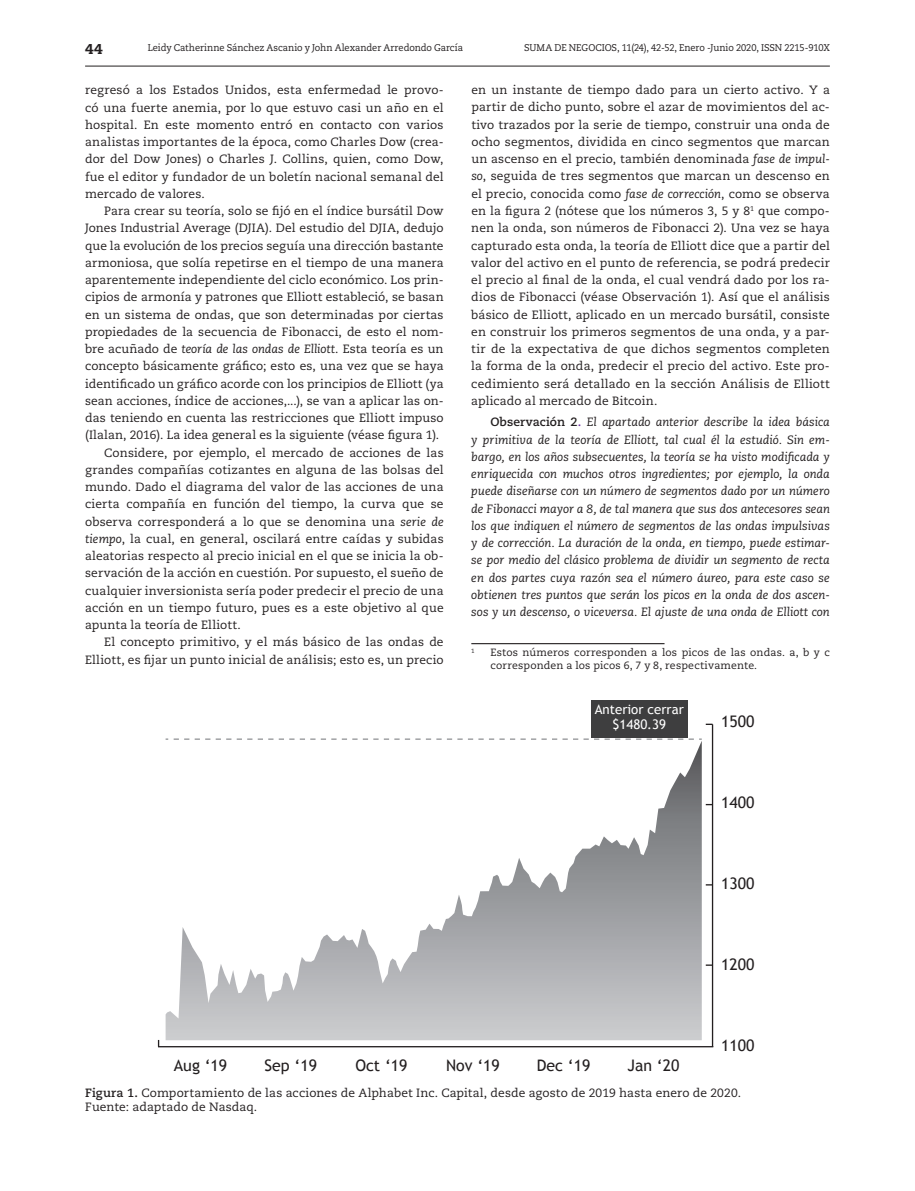
<style>
.page{position:relative;width:915px;height:1191px;background:#fff}
.page>*{position:absolute;margin:0;border:0;box-sizing:border-box;transform-origin:0 0}
.t1{font:15.9px "Trebuchet MS";color:#231f20}
.t2{font:800 14.25px "Caecilia LT Std";color:#231f20}
.t3{font:13.2px/15.9px "Trebuchet MS";color:#fff;text-align:center}
.t4{font:12px/17.2px "Caecilia LT Std";letter-spacing:.01em;color:#231f20;text-align:justify}
.t5{font:italic 12px/17.2px "Caecilia LT Std";color:#231f20;text-align:justify}
.t6{font:10.5px/12.6px "Caecilia LT Std";letter-spacing:.015em;color:#231f20}
.t7{font:9.75px "Caecilia LT Std";letter-spacing:-.01em;color:#231f20;scale:.95 1}
.t8{font:6.15px "Caecilia LT Std";color:#231f20}
.s1{font-style:italic}
.s2{font-weight:700;font-style:normal}
.s3{font-weight:700;font-style:normal;color:#7030a0}
.s4{font-weight:700}
</style>
<div class="page">
<hr style="left:85px;top:66px;width:744px;height:1px;background:#231f20">
<hr style="left:471px;top:643px;width:193px;height:1px;background:#231f20">
<hr style="left:158px;top:1046px;width:555px;height:1px;background:#231f20">
<hr style="left:711px;top:724px;width:2px;height:323px;background:#231f20">
<svg style="left:705px;top:723px;width:7px;height:2px"></svg>
<svg style="left:165px;top:738px;width:528px;height:2px"></svg>
<svg style="left:165px;top:743px;width:536px;height:297px"></svg>
<div style="left:591px;top:700px;width:96px;height:37px;background:#3e3e3f"></div>
<p class="t2" style="left:85px;top:41px;width:19px">44</p>
<p class="t7" style="left:148px;top:42px;width:333px">Leidy Catherinne Sánchez Ascanio y John Alexander Arredondo García</p>
<p class="t7" style="left:524px;top:42px;width:323px">SUMA DE NEGOCIOS, 11(24), 42-52, Enero -Junio 2020, ISSN 2215-910X</p>
<p class="t4" style="left:85px;top:82px;width:360px">regresó a los Estados Unidos, esta enfermedad le provo&shy;có una fuerte anemia, por lo que estuvo casi un año en el hospital. En este momento entró en contacto con varios analistas importantes de la época, como Charles Dow (crea&shy;dor del Dow Jones) o Charles J. Collins, quien, como Dow, fue el editor y fundador de un boletín nacional semanal del mercado de valores.</p>
<p class="t4" style="left:104px;top:202px;width:341px">Para crear su teoría, solo se fijó en el índice bursátil Dow</p>
<p class="t4" style="left:85px;top:220px;width:360px">Jones Industrial Average (DJIA). Del estudio del DJIA, dedujo</p>
<p class="t4" style="left:85px;top:237px;width:360px">que la evolución de los precios seguía una dirección bastante</p>
<p class="t4" style="left:85px;top:254px;width:360px">armoniosa, que solía repetirse en el tiempo de una manera</p>
<p class="t4" style="left:85px;top:271px;width:360px">aparentemente independiente del ciclo económico. Los prin-</p>
<p class="t4" style="left:85px;top:289px;width:360px">cipios de armonía y patrones que Elliott estableció, se basan</p>
<p class="t4" style="left:85px;top:306px;width:360px">en un sistema de ondas, que son determinadas por ciertas</p>
<p class="t4" style="left:85px;top:323px;width:360px">propiedades de la secuencia de Fibonacci, de esto el nom-</p>
<p class="t4" style="left:85px;top:340px;width:360px">bre acuñado de <span class="s1">teoría de las ondas de Elliott</span>. Esta teoría es un</p>
<p class="t4" style="left:85px;top:358px;width:360px">concepto básicamente gráfico; esto es, una vez que se haya</p>
<p class="t4" style="left:85px;top:375px;width:360px">identificado un gráfico acorde con los principios de Elliott (ya</p>
<p class="t4" style="left:85px;top:392px;width:360px">sean acciones, índice de acciones,...), se van a aplicar las on-</p>
<p class="t4" style="left:85px;top:409px;width:360px">das teniendo en cuenta las restricciones que Elliott impuso</p>
<p class="t4" style="left:85px;top:427px;width:355px">(Ilalan, 2016). La idea general es la siguiente (véase figura 1).</p>
<p class="t4" style="left:104px;top:444px;width:341px">Considere, por ejemplo, el mercado de acciones de las</p>
<p class="t4" style="left:85px;top:461px;width:360px">grandes compañías cotizantes en alguna de las bolsas del</p>
<p class="t4" style="left:85px;top:478px;width:360px">mundo. Dado el diagrama del valor de las acciones de una</p>
<p class="t4" style="left:85px;top:496px;width:360px">cierta compañía en función del tiempo, la curva que se</p>
<p class="t4" style="left:85px;top:513px;width:360px">observa corresponderá a lo que se denomina una <span class="s1">serie de</span></p>
<p class="t4" style="left:85px;top:530px;width:360px"><span class="s1">tiempo</span>, la cual, en general, oscilará entre caídas y subidas</p>
<p class="t4" style="left:85px;top:547px;width:360px">aleatorias respecto al precio inicial en el que se inicia la ob-</p>
<p class="t4" style="left:85px;top:565px;width:360px">servación de la acción en cuestión. Por supuesto, el sueño de</p>
<p class="t4" style="left:85px;top:582px;width:360px">cualquier inversionista sería poder predecir el precio de una</p>
<p class="t4" style="left:85px;top:599px;width:360px">acción en un tiempo futuro, pues es a este objetivo al que</p>
<p class="t4" style="left:85px;top:616px;width:157px">apunta la teoría de Elliott.</p>
<p class="t4" style="left:104px;top:634px;width:341px">El concepto primitivo, y el más básico de las ondas de</p>
<p class="t4" style="left:85px;top:651px;width:360px">Elliott, es fijar un punto inicial de análisis; esto es, un precio</p>
<p class="t4" style="left:471px;top:82px;width:360px">en un instante de tiempo dado para un cierto activo. Y a partir de dicho punto, sobre el azar de movimientos del ac&shy;tivo trazados por la serie de tiempo, construir una onda de ocho segmentos, dividida en cinco segmentos que marcan un ascenso en el precio, también denominada <span class="s1">fase de impul&shy;so</span>, seguida de tres segmentos que marcan un descenso en el precio, conocida como <span class="s1">fase de corrección</span>, como se observa en la figura 2 (nótese que los números 3, 5 y 8<sup>1</sup> que compo&shy;nen la onda, son números de Fibonacci 2). Una vez se haya capturado esta onda, la teoría de Elliott dice que a partir del valor del activo en el punto de referencia, se podrá predecir el precio al final de la onda, el cual vendrá dado por los ra&shy;dios de Fibonacci (véase Observación 1). Así que el análisis básico de Elliott, aplicado en un mercado bursátil, consiste en construir los primeros segmentos de una onda, y a par&shy;tir de la expectativa de que dichos segmentos completen la forma de la onda, predecir el precio del activo. Este pro&shy;cedimiento será detallado en la sección Análisis de Elliott aplicado al mercado de Bitcoin.</p>
<p class="t5" style="left:471px;top:414px;width:360px;text-indent:19px"><span class="s2">Observación 2</span><span class="s3">.</span> El apartado anterior describe la idea básica y primitiva de la teoría de Elliott, tal cual él la estudió. Sin em&shy;bargo, en los años subsecuentes, la teoría se ha visto modificada y enriquecida con muchos otros ingredientes; por ejemplo, la onda puede diseñarse con un número de segmentos dado por un número de Fibonacci mayor a 8, de tal manera que sus dos antecesores sean los que indiquen el número de segmentos de las ondas impulsivas y de corrección. La duración de la onda, en tiempo, puede estimar&shy;se por medio del clásico problema de dividir un segmento de recta en dos partes cuya razón sea el número áureo, para este caso se obtienen tres puntos que serán los picos en la onda de dos ascen&shy;sos y un descenso, o viceversa. El ajuste de una onda de Elliott con</p>
<p class="t8" style="left:471px;top:647px;width:5px">1</p>
<p class="t6" style="left:490px;top:646px;width:341px">Estos números corresponden a los picos de las ondas. a, b y c corresponden a los picos 6, 7 y 8, respectivamente.</p>
<p class="t3" style="left:594px;top:701px;width:90px">Anterior cerrar $1480.39</p>
<h1 class="t1" style="left:174px;top:1056px;width:55px">Aug ‘19</h1>
<h1 class="t1" style="left:264px;top:1056px;width:54px">Sep ‘19</h1>
<h1 class="t1" style="left:355px;top:1056px;width:54px">Oct ‘19</h1>
<h1 class="t1" style="left:446px;top:1056px;width:55px">Nov ‘19</h1>
<h1 class="t1" style="left:536px;top:1056px;width:55px">Dec ‘19</h1>
<h1 class="t1" style="left:627px;top:1056px;width:53px">Jan ‘20</h1>
<h1 class="t1" style="left:721px;top:712px;width:35px">1500</h1>
<h1 class="t1" style="left:721px;top:793px;width:35px">1400</h1>
<h1 class="t1" style="left:721px;top:874px;width:35px">1300</h1>
<h1 class="t1" style="left:721px;top:954px;width:35px">1200</h1>
<h1 class="t1" style="left:721px;top:1035px;width:35px">1100</h1>
<p class="t4" style="left:85px;top:1085px;width:657px;line-height:14.4px"><span class="s4">Figura 1.</span> Comportamiento de las acciones de Alphabet Inc. Capital, desde agosto de 2019 hasta enero de 2020.<br>Fuente: adaptado de Nasdaq.</p>
</div>
